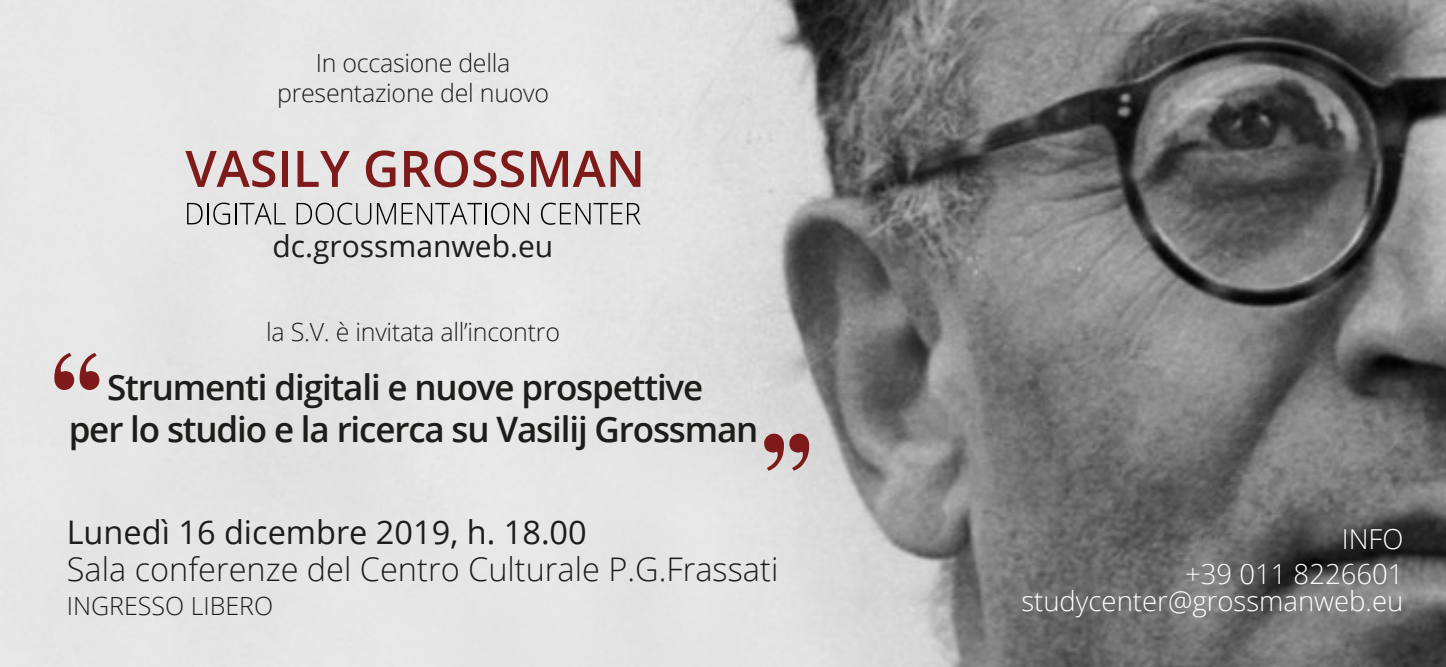
<style>
.page{position:relative;width:1446px;height:667px;background:#fff}
.page>*{position:absolute;margin:0;border:0;box-sizing:border-box;transform-origin:0 0}
.t1{font:600 35px/42px "Open Sans";letter-spacing:-.035em;color:#1d1d1b;text-align:center}
.t2{font:300 32.5px "Open Sans";color:#1d1d1b}
.t3{font:32.5px "Open Sans";color:#1d1d1b}
.t4{font:30px "Open Sans";color:#1d1d1b}
.t5{font:300 27.5px "Open Sans";color:#fff}
.t6{font:300 25px/30px "Open Sans";letter-spacing:-.01em;color:#1d1d1b;text-align:center}
</style>
<div class="page">
<img style="left:0;top:0;width:1446px;height:666px">
<svg style="left:185px;top:150px;width:90px;height:37px;background:#be9998"></svg>
<div style="left:282px;top:151px;width:6px;height:36px;background:#7e1b1a"></div>
<svg style="left:297px;top:151px;width:53px;height:36px;background:#c3a3a3"></svg>
<svg style="left:366px;top:150px;width:29px;height:37px"></svg>
<svg style="left:404px;top:150px;width:120px;height:37px;background:#bb9191"></svg>
<svg style="left:531px;top:151px;width:109px;height:36px;background:#b78b8a"></svg>
<svg style="left:187px;top:203px;width:16px;height:21px"></svg>
<hr style="left:207px;top:203px;width:2px;height:21px;background:#000">
<svg style="left:213px;top:202px;width:17px;height:22px"></svg>
<hr style="left:235px;top:203px;width:2px;height:21px;background:#000">
<svg style="left:240px;top:203px;width:46px;height:21px"></svg>
<svg style="left:297px;top:202px;width:74px;height:22px;background:#bcbcbc"></svg>
<svg style="left:377px;top:202px;width:152px;height:22px;background:#b9b9b9"></svg>
<svg style="left:541px;top:202px;width:99px;height:22px;background:#b9b9b9"></svg>
<svg style="left:54px;top:352px;width:45px;height:38px;background:#b58686"></svg>
<svg style="left:764px;top:433px;width:45px;height:37px;background:#ad7d7d"></svg>
<p class="t6" style="left:277px;top:47px;width:273px">In occasione della presentazione del nuovo</p>
<p class="t4" style="left:272px;top:226px;width:282px">dc.grossmanweb.eu</p>
<p class="t6" style="left:266px;top:316px;width:295px">la S.V. è invitata all’incontro</p>
<h1 class="t1" style="left:69px;top:365px;width:691px">Strumenti digitali e nuove prospettive<br>per lo studio e la ricerca su Vasilij Grossman</h1>
<h2 class="t3" style="left:67px;top:509px;width:521px">Lunedì 16 dicembre 2019, h. 18.00</h2>
<h2 class="t2" style="left:67px;top:546px;width:713px">Sala conferenze del Centro Culturale P.G.Frassati</h2>
<p class="t6" style="left:67px;top:589px;width:208px">INGRESSO LIBERO</p>
<p class="t5" style="left:1342px;top:520px;width:63px">INFO</p>
<p class="t5" style="left:1185px;top:554px;width:220px">+39 011 8226601</p>
<p class="t5" style="left:1021px;top:582px;width:384px">studycenter@grossmanweb.eu</p>
</div>
